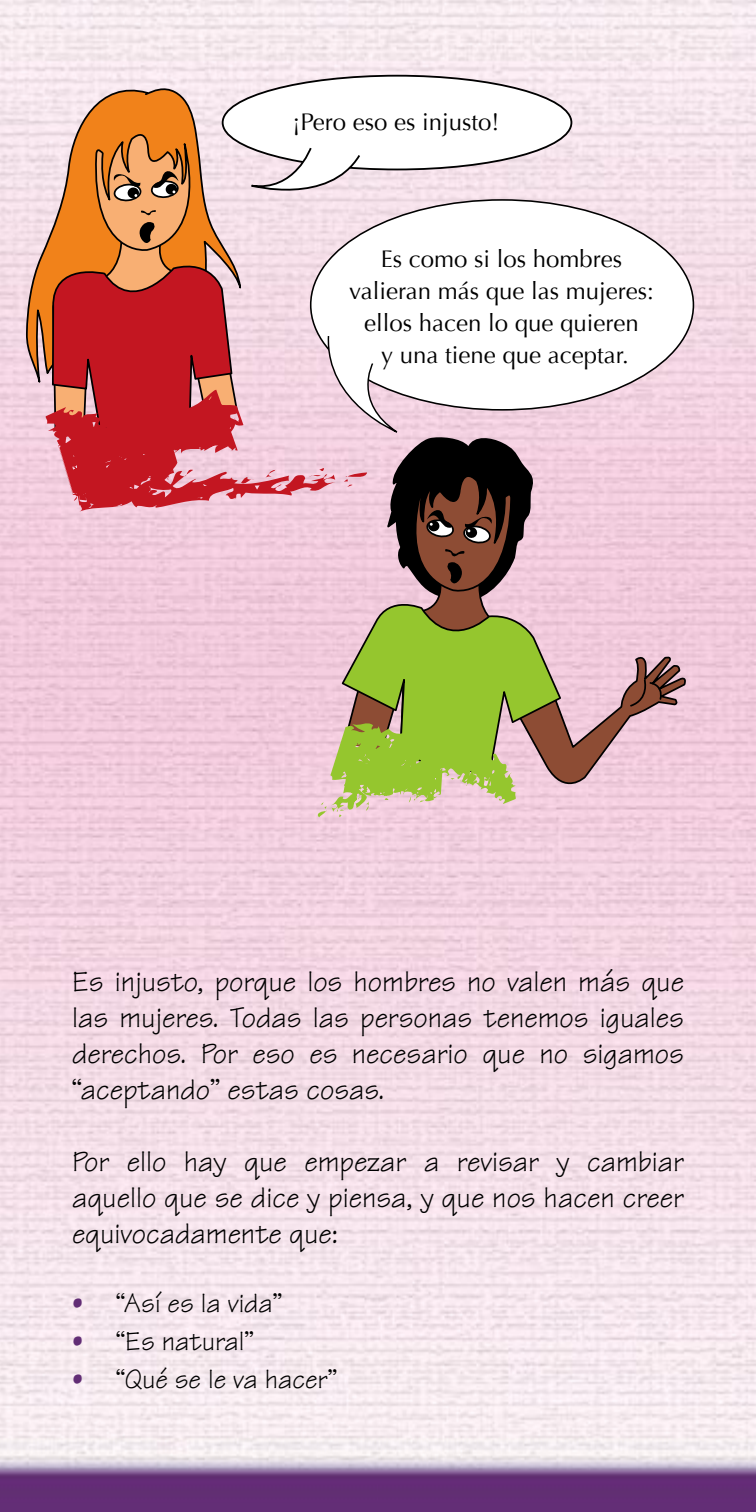
<style>
.page{position:relative;width:756px;height:1512px;background:#fff}
.page>*{position:absolute;margin:0;border:0;box-sizing:border-box;transform-origin:0 0}
.BODY{font:30px/36px "Tekton";color:#000;text-align:justify}
.FLOTA{font:28px "Tekton";color:#000}
.t1{font:24px/32px "Optima";color:#000;text-align:center}
.s1{color:#622d75}
</style>
<div class="page">
<img style="left:0;top:0;width:756px;height:1512px">
<div style="left:223px;top:76px;width:348px;height:93px;background:#fff;border-radius:50%"></div>
<svg style="left:26px;top:80px;width:219px;height:333px"></svg>
<svg style="left:46px;top:125px;width:641px;height:704px"></svg>
<p class="t1" style="left:292px;top:106px;width:208px">¡Pero eso es injusto!</p>
<p class="t1" style="left:349px;top:244px;width:306px">Es como si los hombres valieran más que las mujeres: ellos hacen lo que quieren<br>y una tiene que aceptar.</p>
<p class="BODY" style="left:72px;top:963px;width:613px">Es injusto, porque los hombres no valen más que las mujeres. Todas las personas tenemos iguales derechos. Por eso es necesario que no sigamos “aceptando” estas cosas.</p>
<p class="BODY" style="left:72px;top:1143px;width:614px">Por ello hay que empezar a revisar y cambiar aquello que se dice y piensa, y que nos hacen creer equivocadamente que:</p>
<p class="FLOTA" style="left:72px;top:1286px;width:212px"><span class="s1">•</span> “Así es la vida”</p>
<p class="FLOTA" style="left:72px;top:1324px;width:183px"><span class="s1">•</span> “Es natural”</p>
<p class="FLOTA" style="left:72px;top:1362px;width:267px"><span class="s1">•</span> “Qué se le va hacer”</p>
</div>
